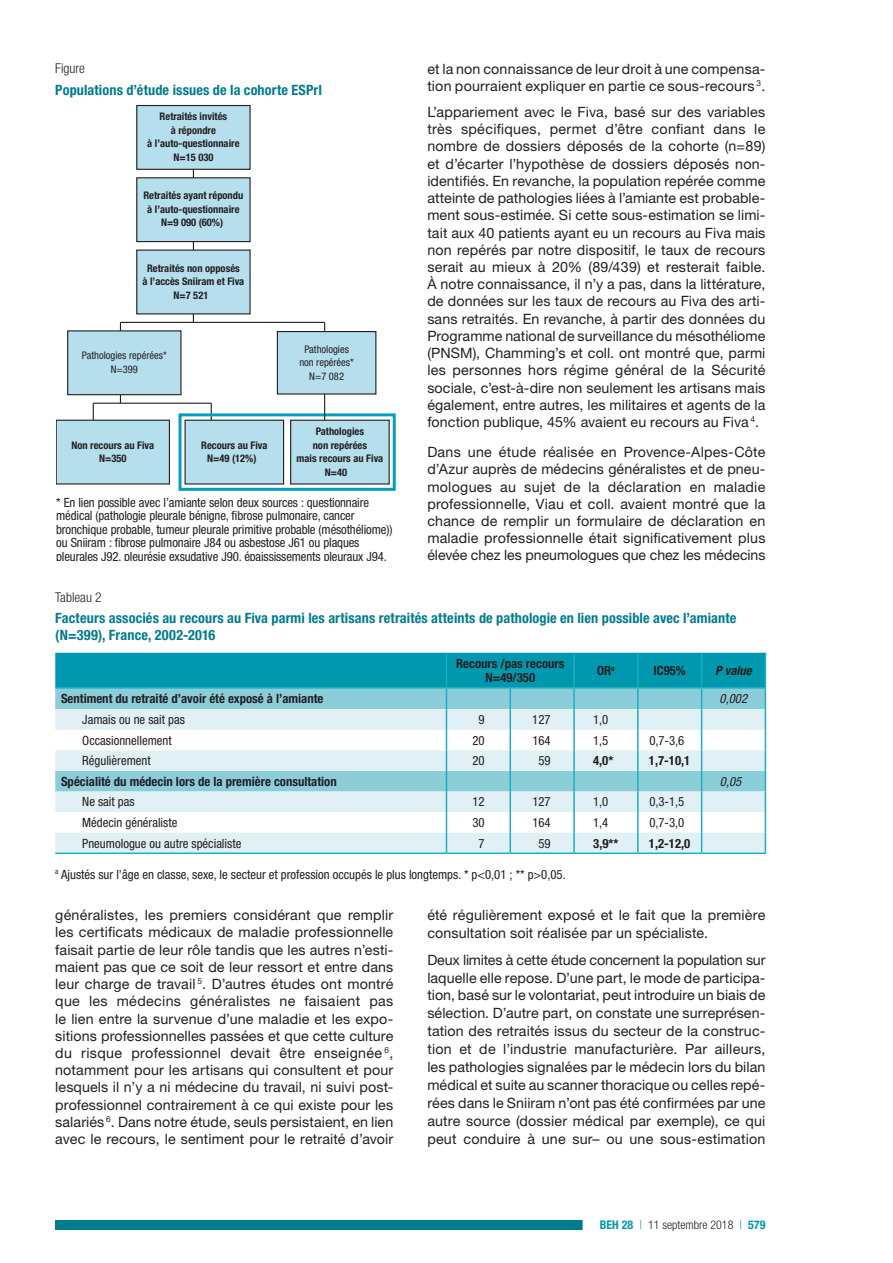
<style>
.page{position:relative;width:893px;height:1263px;background:#fff}
.page>*{position:absolute;margin:0;border:0;box-sizing:border-box;transform-origin:0 0}
.t1{font:14.25px/17.2px "Helvetica Neue LT Std";letter-spacing:.01em;color:#231f20;text-align:justify}
.t2{font:700 condensed 14.25px/17.1px "Helvetica Neue LT Std";letter-spacing:.01em;color:#007c8f}
.t3{font:300 condensed 13.5px "Helvetica Neue LT Std";color:#231f20}
.t4{font:condensed 12.75px/13.5px "Helvetica Neue LT Std";letter-spacing:-.01em;color:#231f20}
.t5{font:700 condensed 12.75px/14.1px "Helvetica Neue LT Std";color:#231f20;text-align:center}
.t6{font:italic condensed 12.75px "Helvetica Neue LT Std";color:#231f20}
.t7{font:italic 700 condensed 12.75px "Helvetica Neue LT Std";color:#231f20}
.t8{font:300 condensed 12px "Helvetica Neue LT Std";color:#231f20}
.t9{font:700 condensed 10.5px/13.5px "Helvetica Neue LT Std";color:#231f20;text-align:center}
.t10{font:condensed 10.5px/13.5px "Helvetica Neue LT Std";color:#231f20;text-align:center}
.s1{font-weight:700;color:#0098af}
.s2{color:#0098af}
</style>
<div class="page">
<div style="left:55px;top:1220px;width:596px;height:10px;background:#007c8f"></div>
<div style="left:583px;top:1219px;width:200px;height:12px;background:#fff"></div>
<div style="left:277px;top:332px;width:99px;height:62px;background:#b6dfed"></div>
<div style="left:277px;top:331px;width:99px;height:64px;border:1px solid #231f20"></div>
<div style="left:68px;top:331px;width:113px;height:64px;background:#b6dfed"></div>
<div style="left:67px;top:330px;width:115px;height:65px;border:1px solid #231f20"></div>
<div style="left:56px;top:420px;width:113px;height:64px;background:#b6dfed"></div>
<div style="left:56px;top:420px;width:114px;height:64px;border:1px solid #231f20"></div>
<hr style="left:120px;top:322px;width:205px;height:1px;background:#231f20">
<hr style="left:93px;top:403px;width:118px;height:1px;background:#231f20">
<svg style="left:93px;top:403px;width:1px;height:17px"></svg>
<svg style="left:211px;top:403px;width:1px;height:17px"></svg>
<div style="left:137px;top:178px;width:113px;height:64px;background:#b6dfed"></div>
<div style="left:136px;top:177px;width:115px;height:65px;border:1px solid #231f20"></div>
<div style="left:137px;top:250px;width:113px;height:64px;background:#b6dfed"></div>
<div style="left:137px;top:106px;width:113px;height:63px;background:#b6dfed"></div>
<div style="left:136px;top:105px;width:115px;height:65px;border:1px solid #231f20"></div>
<div style="left:291px;top:420px;width:98px;height:64px;background:#b6dfed"></div>
<div style="left:290px;top:420px;width:100px;height:64px;border:1px solid #231f20"></div>
<div style="left:185px;top:420px;width:99px;height:64px;background:#b6dfed"></div>
<div style="left:185px;top:420px;width:99px;height:64px;border:1px solid #231f20"></div>
<div style="left:179px;top:413px;width:217px;height:78px;border:3px solid #009fc3"></div>
<svg style="left:324px;top:394px;width:1px;height:26px"></svg>
<hr style="left:55px;top:852px;width:391px;height:2px;background:#1aafc4">
<hr style="left:446px;top:852px;width:64px;height:2px;background:#1aafc4">
<hr style="left:510px;top:852px;width:64px;height:2px;background:#1aafc4">
<hr style="left:574px;top:852px;width:64px;height:2px;background:#1aafc4">
<hr style="left:638px;top:852px;width:64px;height:2px;background:#1aafc4">
<hr style="left:702px;top:852px;width:64px;height:2px;background:#1aafc4">
<svg style="left:55px;top:653px;width:711px;height:199px"></svg>
<p class="t3" style="left:55px;top:61px;width:31px">Figure</p>
<p class="t2" style="left:55px;top:81px;width:268px">Populations d’étude issues de la cohorte ESPrI</p>
<p class="t9" style="left:147px;top:110px;width:94px">Retraités invités<br>à répondre<br>à l’auto-questionnaire<br>N=15 030</p>
<p class="t9" style="left:143px;top:189px;width:101px">Retraités ayant répondu à l’auto-questionnaire<br>N=9 090 (60%)</p>
<p class="t9" style="left:143px;top:261px;width:103px">Retraités non opposés<br>à l’accès Sniiram et Fiva<br>N=7 521</p>
<p class="t10" style="left:82px;top:349px;width:86px">Pathologies repérées*<br>N=399</p>
<p class="t10" style="left:299px;top:342px;width:56px">Pathologies non repérées*<br>N=7 082</p>
<p class="t9" style="left:71px;top:438px;width:84px">Non recours au Fiva<br>N=350</p>
<p class="t9" style="left:201px;top:438px;width:68px">Recours au Fiva<br>N=49 (12%)</p>
<p class="t9" style="left:316px;top:424px;width:50px">Pathologies</p>
<p class="t9" style="left:313px;top:438px;width:56px">non repérées</p>
<p class="t9" style="left:297px;top:451px;width:88px">mais recours au Fiva</p>
<p class="t9" style="left:325px;top:465px;width:24px">N=40</p>
<p class="t4" style="left:56px;top:496px;width:338px">* En lien possible avec l’amiante selon deux sources : questionnaire médical (pathologie pleurale bénigne, fibrose pulmonaire, cancer bronchique probable, tumeur pleurale primitive probable (mésothéliome)) ou Sniiram : fibrose pulmonaire J84 ou asbestose J61 ou plaques pleurales J92, pleurésie exsudative J90, épaississements pleuraux J94.</p>
<p class="t1" style="left:427px;top:60px;width:340px">et la non connaissance de leur droit à une compensa&shy;tion pourraient expliquer en partie ce sous-recours <sup>3</sup>.</p>
<p class="t1" style="left:427px;top:103px;width:340px">L’appariement avec le Fiva, basé sur des variables très spécifiques, permet d’être confiant dans le nombre de dossiers déposés de la cohorte (n=89) et d’écarter l’hypothèse de dossiers déposés non&shy;identifiés. En revanche, la population repérée comme atteinte de pathologies liées à l’amiante est probable&shy;ment sous-estimée. Si cette sous-estimation se limi&shy;tait aux 40 patients ayant eu un recours au Fiva mais non repérés par notre dispositif, le taux de recours serait au mieux à 20% (89/439) et resterait faible.<br>À notre connaissance, il n’y a pas, dans la littérature, de données sur les taux de recours au Fiva des arti&shy;sans retraités. En revanche, à partir des données du Programme national de surveillance du mésothéliome (PNSM), Chamming’s et coll. ont montré que, parmi les personnes hors régime général de la Sécurité sociale, c’est-à-dire non seulement les artisans mais également, entre autres, les militaires et agents de la fonction publique, 45% avaient eu recours au Fiva <sup>4</sup>.</p>
<p class="t1" style="left:427px;top:443px;width:340px">Dans une étude réalisée en Provence-Alpes-Côte d’Azur auprès de médecins généralistes et de pneu&shy;mologues au sujet de la déclaration en maladie professionnelle, Viau et coll. avaient montré que la chance de remplir un formulaire de déclaration en maladie professionnelle était significativement plus élevée chez les pneumologues que chez les médecins</p>
<p class="t3" style="left:55px;top:589px;width:48px">Tableau 2</p>
<p class="t2" style="left:55px;top:609px;width:683px">Facteurs associés au recours au Fiva parmi les artisans retraités atteints de pathologie en lien possible avec l’amiante (N=399), France, 2002-2016</p>
<p class="t5" style="left:456px;top:656px;width:110px">Recours /pas recours<br>N=49/350</p>
<p class="t5" style="left:597px;top:663px;width:19px">OR<sup>a</sup></p>
<p class="t5" style="left:654px;top:663px;width:34px">IC95%</p>
<p class="t7" style="left:715px;top:663px;width:38px">P value</p>
<p class="t5" style="left:61px;top:692px;width:264px">Sentiment du retraité d’avoir été exposé à l’amiante</p>
<p class="t6" style="left:720px;top:691px;width:29px">0,002</p>
<p class="t4" style="left:82px;top:713px;width:104px">Jamais ou ne sait pas</p>
<p class="t4" style="left:479px;top:713px;width:8px">9</p>
<p class="t4" style="left:532px;top:713px;width:20px">127</p>
<p class="t4" style="left:593px;top:713px;width:17px">1,0</p>
<p class="t4" style="left:82px;top:733px;width:91px">Occasionnellement</p>
<p class="t4" style="left:473px;top:733px;width:14px">20</p>
<p class="t4" style="left:532px;top:733px;width:20px">164</p>
<p class="t4" style="left:593px;top:733px;width:17px">1,5</p>
<p class="t4" style="left:649px;top:733px;width:37px">0,7-3,6</p>
<p class="t4" style="left:82px;top:754px;width:70px">Régulièrement</p>
<p class="t4" style="left:473px;top:754px;width:14px">20</p>
<p class="t4" style="left:538px;top:754px;width:14px">59</p>
<p class="t5" style="left:593px;top:753px;width:22px">4,0*</p>
<p class="t5" style="left:649px;top:753px;width:43px">1,7-10,1</p>
<p class="t5" style="left:61px;top:774px;width:277px">Spécialité du médecin lors de la première consultation</p>
<p class="t6" style="left:720px;top:774px;width:23px">0,05</p>
<p class="t4" style="left:82px;top:795px;width:54px">Ne sait pas</p>
<p class="t4" style="left:473px;top:795px;width:14px">12</p>
<p class="t4" style="left:532px;top:795px;width:20px">127</p>
<p class="t4" style="left:593px;top:795px;width:17px">1,0</p>
<p class="t4" style="left:649px;top:795px;width:37px">0,3-1,5</p>
<p class="t4" style="left:82px;top:816px;width:97px">Médecin généraliste</p>
<p class="t4" style="left:473px;top:816px;width:14px">30</p>
<p class="t4" style="left:532px;top:816px;width:20px">164</p>
<p class="t4" style="left:593px;top:816px;width:17px">1,4</p>
<p class="t4" style="left:649px;top:816px;width:37px">0,7-3,0</p>
<p class="t4" style="left:82px;top:836px;width:161px">Pneumologue ou autre spécialiste</p>
<p class="t4" style="left:479px;top:836px;width:8px">7</p>
<p class="t4" style="left:538px;top:836px;width:14px">59</p>
<p class="t5" style="left:593px;top:836px;width:27px">3,9**</p>
<p class="t5" style="left:649px;top:836px;width:43px">1,2-12,0</p>
<p class="t4" style="left:55px;top:867px;width:512px"><sup>a</sup> Ajustés sur l’âge en classe, sexe, le secteur et profession occupés le plus longtemps. * p&lt;0,01 ; ** p&gt;0,05.</p>
<p class="t1" style="left:55px;top:906px;width:340px">généralistes, les premiers considérant que remplir les certificats médicaux de maladie professionnelle faisait partie de leur rôle tandis que les autres n’esti&shy;maient pas que ce soit de leur ressort et entre dans leur charge de travail <sup>5</sup>. D’autres études ont montré que les médecins généralistes ne faisaient pas le lien entre la survenue d’une maladie et les expo&shy;sitions professionnelles passées et que cette culture du risque professionnel devait être enseignée <sup>6</sup>, notamment pour les artisans qui consultent et pour lesquels il n’y a ni médecine du travail, ni suivi post&shy;professionnel contrairement à ce qui existe pour les salariés <sup>6</sup>. Dans notre étude, seuls persistaient, en lien avec le recours, le sentiment pour le retraité d’avoir</p>
<p class="t1" style="left:427px;top:906px;width:339px;line-height:18px">été régulièrement exposé et le fait que la première consultation soit réalisée par un spécialiste.</p>
<p class="t1" style="left:427px;top:950px;width:340px;line-height:18px">Deux limites à cette étude concernent la population sur laquelle elle repose. D’une part, le mode de participa&shy;tion, basé sur le volontariat, peut introduire un biais de sélection. D’autre part, on constate une surreprésen&shy;tation des retraités issus du secteur de la construc&shy;tion et de l’industrie manufacturière. Par ailleurs, les pathologies signalées par le médecin lors du bilan médical et suite au scanner thoracique ou celles repé&shy;rées dans le Sniiram n’ont pas été confirmées par une autre source (dossier médical par exemple), ce qui peut conduire à une sur– ou une sous-estimation</p>
<p class="t8" style="left:600px;top:1218px;width:167px"><span class="s1">BEH 28</span> <span class="s2">|</span> 11 septembre 2018 <span class="s2">|</span> <span class="s1">579</span></p>
</div>
